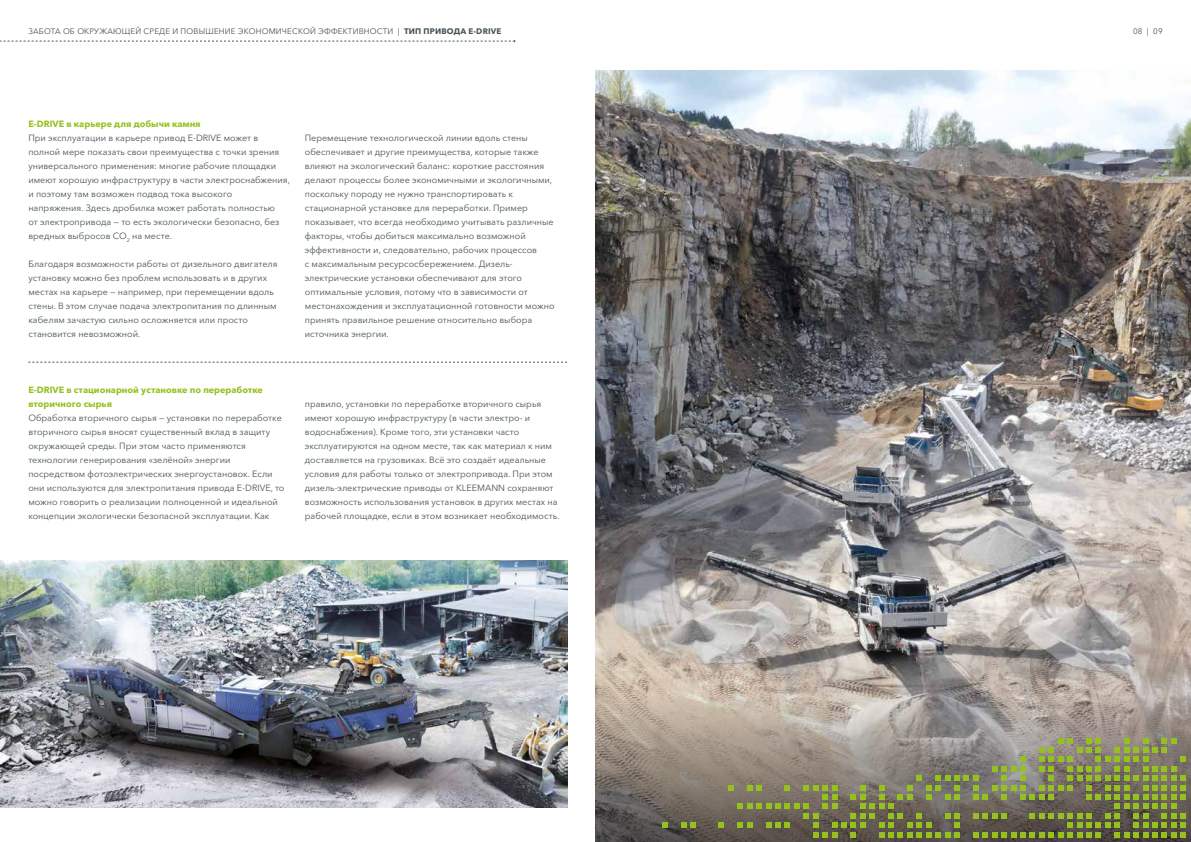
<style>
.page{position:relative;width:1191px;height:842px;background:#fff}
.page>*{position:absolute;margin:0;border:0;box-sizing:border-box;transform-origin:0 0}
.t1{font:9px/14px "Avenir Next Cyr";color:#485358}
.t2{font:700 9px/14px "Avenir Next Cyr";color:#95c11f}
.t3{font:8px "Avenir Next Cyr";letter-spacing:.02em;color:#485358}
.s1{font-weight:700}
</style>
<div class="page">
<img style="left:595px;top:71px;width:596px;height:623px">
<img style="left:0;top:561px;width:567px;height:247px">
<svg style="left:595px;top:694px;width:596px;height:148px;background:#9a9088"></svg>
<svg style="left:28px;top:362px;width:539px;height:1px"></svg>
<svg style="left:662px;top:822px;width:5px;height:6px"></svg>
<svg style="left:681px;top:822px;width:15px;height:6px"></svg>
<svg style="left:718px;top:738px;width:468px;height:100px;background:#80815d"></svg>
<svg style="left:0;top:40px;width:515px;height:2px"></svg>
<p class="t3" style="left:28px;top:27px;width:474px">ЗАБОТА ОБ ОКРУЖАЮЩЕЙ СРЕДЕ И ПОВЫШЕНИЕ ЭКОНОМИЧЕСКОЙ ЭФФЕКТИВНОСТИ | <span class="s1">ТИП ПРИВОДА E-DRIVE</span></p>
<p class="t2" style="left:28px;top:117px;width:174px">E-DRIVE в карьере для добычи камня</p>
<p class="t1" style="left:28px;top:131px;width:263px">При эксплуатации в карьере привод E-DRIVE может в полной мере показать свои преимущества с точки зрения универсального применения: многие рабочие площадки имеют хорошую инфраструктуру в части электроснабжения, и поэтому там возможен подвод тока высокого<br>напряжения. Здесь дробилка может работать полностью<br>от электропривода — то есть экологически безопасно, без вредных выбросов CO<sub>2</sub> на месте.</p>
<p class="t1" style="left:28px;top:257px;width:251px">Благодаря возможности работы от дизельного двигателя установку можно без проблем использовать и в других местах на карьере — например, при перемещении вдоль стены. В этом случае подача электропитания по длинным кабелям зачастую сильно осложняется или просто становится невозможной.</p>
<p class="t1" style="left:305px;top:131px;width:251px">Перемещение технологической линии вдоль стены обеспечивает и другие преимущества, которые также влияют на экологический баланс: короткие расстояния делают процессы более экономичными и экологичными, поскольку породу не нужно транспортировать к стационарной установке для переработки. Пример показывает, что всегда необходимо учитывать различные факторы, чтобы добиться максимально возможной эффективности и, следовательно, рабочих процессов<br>с максимальным ресурсосбережением. Дизель&shy;электрические установки обеспечивают для этого оптимальные условия, потому что в зависимости от местонахождения и эксплуатационной готовности можно принять правильное решение относительно выбора источника энергии.</p>
<p class="t2" style="left:28px;top:383px;width:236px">E-DRIVE в стационарной установке по переработке вторичного сырья</p>
<p class="t1" style="left:28px;top:411px;width:257px">Обработка вторичного сырья — установки по переработке вторичного сырья вносят существенный вклад в защиту окружающей среды. При этом часто применяются технологии генерирования «зелёной» энергии посредством фотоэлектрических энергоустановок. Если они используются для электропитания привода E-DRIVE, то можно говорить о реализации полноценной и идеальной концепции экологически безопасной эксплуатации. Как</p>
<p class="t1" style="left:305px;top:397px;width:256px">правило, установки по переработке вторичного сырья имеют хорошую инфраструктуру (в части электро- и водоснабжения). Кроме того, эти установки часто эксплуатируются на одном месте, так как материал к ним доставляется на грузовиках. Всё это создаёт идеальные условия для работы только от электропривода. При этом дизель-электрические приводы от KLEEMANN сохраняют возможность использования установок в других местах на рабочей площадке, если в этом возникает необходимость.</p>
<p class="t3" style="left:1133px;top:27px;width:31px">08 | 09</p>
</div>
